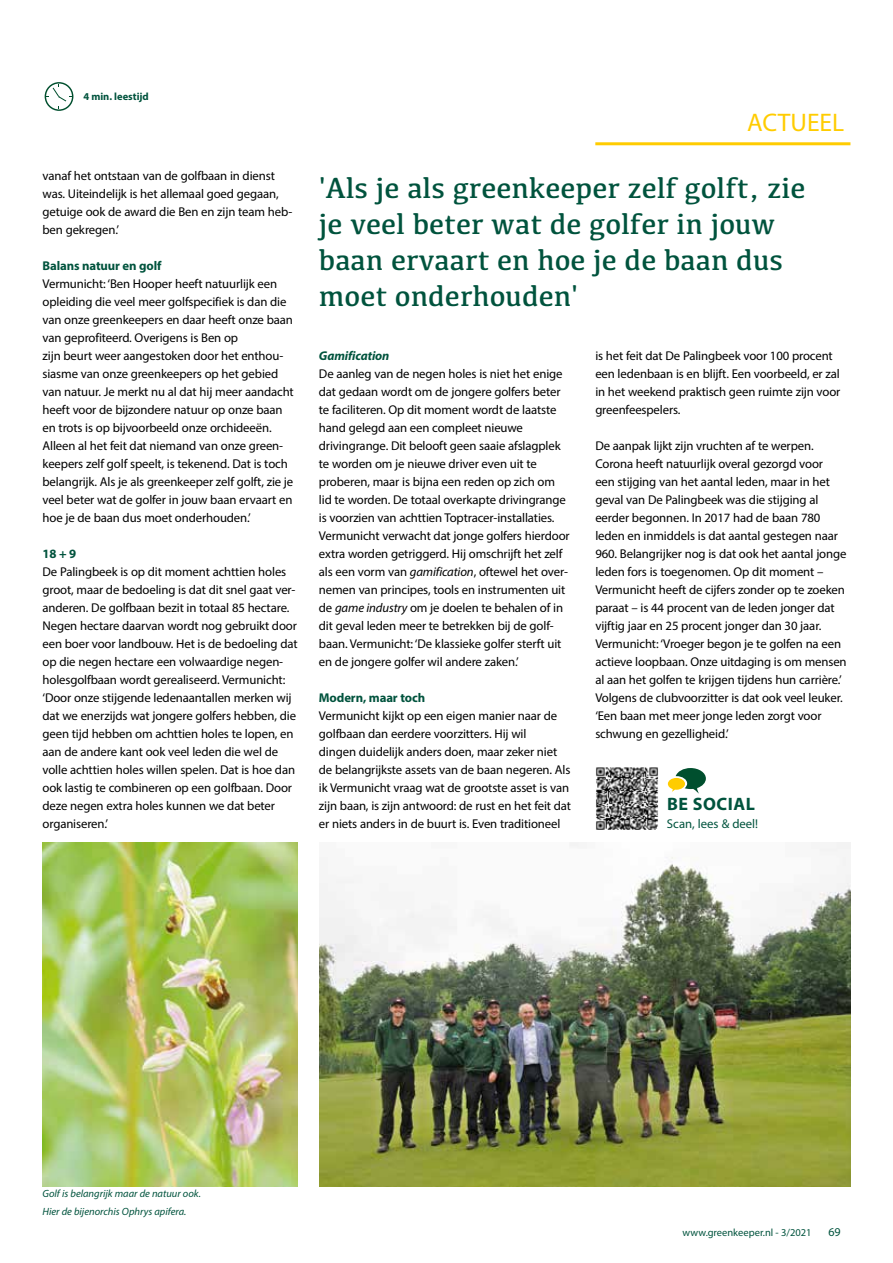
<style>
.page{position:relative;width:893px;height:1263px;background:#fff}
.page>*{position:absolute;margin:0;border:0;box-sizing:border-box;transform-origin:0 0}
.t1{font:30px/36px "Kefa";color:#00533d}
.t2{font:25.5px "Myriad Pro";color:#fc0}
.t3{font:700 18px "Myriad Pro";letter-spacing:.03em;color:#00533d}
.t4{font:12.75px/18px "Myriad Pro";letter-spacing:-.01em;color:#000}
.t5{font:700 12.75px "Myriad Pro";letter-spacing:-.01em;color:#00533d}
.t6{font:12.75px "Myriad Pro";color:#00533d}
.t7{font:italic 700 12.75px "Myriad Pro";letter-spacing:-.01em;color:#00533d}
.t8{font:12px "Myriad Pro";color:#00533d}
.t9{font:italic 10.5px/18px "Myriad Pro";color:#00533d}
.t10{font:10.5px "Myriad Pro";color:#00533d}
.t11{font:700 10.5px "Myriad Pro";color:#00533d}
.s1{font-style:italic}
</style>
<div class="page">
<hr style="left:595px;top:142px;width:255px;height:3px;background:#fc0">
<svg style="left:45px;top:82px;width:28px;height:29px"></svg>
<img style="left:43px;top:842px;width:255px;height:344px">
<img style="left:319px;top:842px;width:532px;height:344px">
<img style="left:596px;top:767px;width:63px;height:62px">
<svg style="left:668px;top:768px;width:38px;height:26px"></svg>
<p class="t11" style="left:83px;top:90px;width:67px">4 min. leestijd</p>
<p class="t4" style="left:43px;top:167px;width:251px">vanaf het ontstaan van de golfbaan in dienst was. Uiteindelijk is het allemaal goed gegaan, getuige ook de award die Ben en zijn team heb&shy;ben gekregen.’</p>
<p class="t5" style="left:43px;top:257px;width:121px">Balans natuur en golf</p>
<p class="t4" style="left:43px;top:275px;width:253px">Vermunicht: ‘Ben Hooper heeft natuurlijk een opleiding die veel meer golfspecifiek is dan die van onze greenkeepers en daar heeft onze baan van geprofiteerd. Overigens is Ben op<br>zijn beurt weer aangestoken door het enthou&shy;siasme van onze greenkeepers op het gebied van natuur. Je merkt nu al dat hij meer aandacht heeft voor de bijzondere natuur op onze baan en trots is op bijvoorbeeld onze orchideeën.<br>Alleen al het feit dat niemand van onze green&shy;keepers zelf golf speelt, is tekenend. Dat is toch belangrijk. Als je als greenkeeper zelf golft, zie je veel beter wat de golfer in jouw baan ervaart en hoe je de baan dus moet onderhouden.’</p>
<p class="t5" style="left:43px;top:545px;width:35px">18 + 9</p>
<p class="t4" style="left:43px;top:563px;width:257px">De Palingbeek is op dit moment achttien holes groot, maar de bedoeling is dat dit snel gaat ver&shy;anderen. De golfbaan bezit in totaal 85 hectare.<br>Negen hectare daarvan wordt nog gebruikt door een boer voor landbouw. Het is de bedoeling dat op die negen hectare een volwaardige negen&shy;holesgolfbaan wordt gerealiseerd. Vermunicht: ‘Door onze stijgende ledenaantallen merken wij dat we enerzijds wat jongere golfers hebben, die geen tijd hebben om achttien holes te lopen, en aan de andere kant ook veel leden die wel de volle achttien holes willen spelen. Dat is hoe dan ook lastig te combineren op een golfbaan. Door deze negen extra holes kunnen we dat beter organiseren.’</p>
<h2 class="t2" style="left:747px;top:107px;width:99px">ACTUEEL</h2>
<h1 class="t1" style="left:319px;top:169px;width:488px">'Als je als greenkeeper zelf golft, zie je veel beter wat de golfer in jouw baan ervaart en hoe je de baan dus moet onderhouden'</h1>
<p class="t7" style="left:319px;top:348px;width:72px">Gamification</p>
<p class="t4" style="left:319px;top:365px;width:252px">De aanleg van de negen holes is niet het enige dat gedaan wordt om de jongere golfers beter te faciliteren. Op dit moment wordt de laatste hand gelegd aan een compleet nieuwe drivingrange. Dit belooft geen saaie afslagplek te worden om je nieuwe driver even uit te proberen, maar is bijna een reden op zich om lid te worden. De totaal overkapte drivingrange is voorzien van achttien Toptracer-installaties.<br>Vermunicht verwacht dat jonge golfers hierdoor extra worden getriggerd. Hij omschrijft het zelf als een vorm van <span class="s1">gamification</span>, oftewel het over&shy;nemen van principes, tools en instrumenten uit de <span class="s1">game industry</span> om je doelen te behalen of in dit geval leden meer te betrekken bij de golf&shy;baan. Vermunicht: ‘De klassieke golfer sterft uit en de jongere golfer wil andere zaken.’</p>
<p class="t5" style="left:319px;top:690px;width:108px">Modern, maar toch</p>
<p class="t4" style="left:319px;top:707px;width:254px">Vermunicht kijkt op een eigen manier naar de golfbaan dan eerdere voorzitters. Hij wil<br>dingen duidelijk anders doen, maar zeker niet de belangrijkste assets van de baan negeren. Als ik Vermunicht vraag wat de grootste asset is van zijn baan, is zijn antwoord: de rust en het feit dat er niets anders in de buurt is. Even traditioneel</p>
<p class="t4" style="left:595px;top:347px;width:247px">is het feit dat De Palingbeek voor 100 procent een ledenbaan is en blijft. Een voorbeeld, er zal in het weekend praktisch geen ruimte zijn voor greenfeespelers.</p>
<p class="t4" style="left:595px;top:437px;width:253px">De aanpak lijkt zijn vruchten af te werpen.<br>Corona heeft natuurlijk overal gezorgd voor<br>een stijging van het aantal leden, maar in het geval van De Palingbeek was die stijging al eerder begonnen. In 2017 had de baan 780 leden en inmiddels is dat aantal gestegen naar 960. Belangrijker nog is dat ook het aantal jonge leden fors is toegenomen. Op dit moment – Vermunicht heeft de cijfers zonder op te zoeken paraat – is 44 procent van de leden jonger dat vijftig jaar en 25 procent jonger dan 30 jaar.<br>Vermunicht: ‘Vroeger begon je te golfen na een actieve loopbaan. Onze uitdaging is om mensen al aan het golfen te krijgen tijdens hun carrière.’ Volgens de clubvoorzitter is dat ook veel leuker. ‘Een baan met meer jonge leden zorgt voor schwung en gezelligheid.’</p>
<h3 class="t3" style="left:667px;top:792px;width:89px">BE SOCIAL</h3>
<p class="t6" style="left:667px;top:815px;width:93px">Scan, lees &amp; deel!</p>
<p class="t9" style="left:43px;top:1184px;width:160px">Golf is belangrijk maar de natuur ook.<br>Hier de bijenorchis Ophrys apifera.</p>
<p class="t10" style="left:683px;top:1226px;width:130px">www.greenkeeper.nl - 3/2021</p>
<p class="t8" style="left:828px;top:1224px;width:14px">69</p>
</div>
